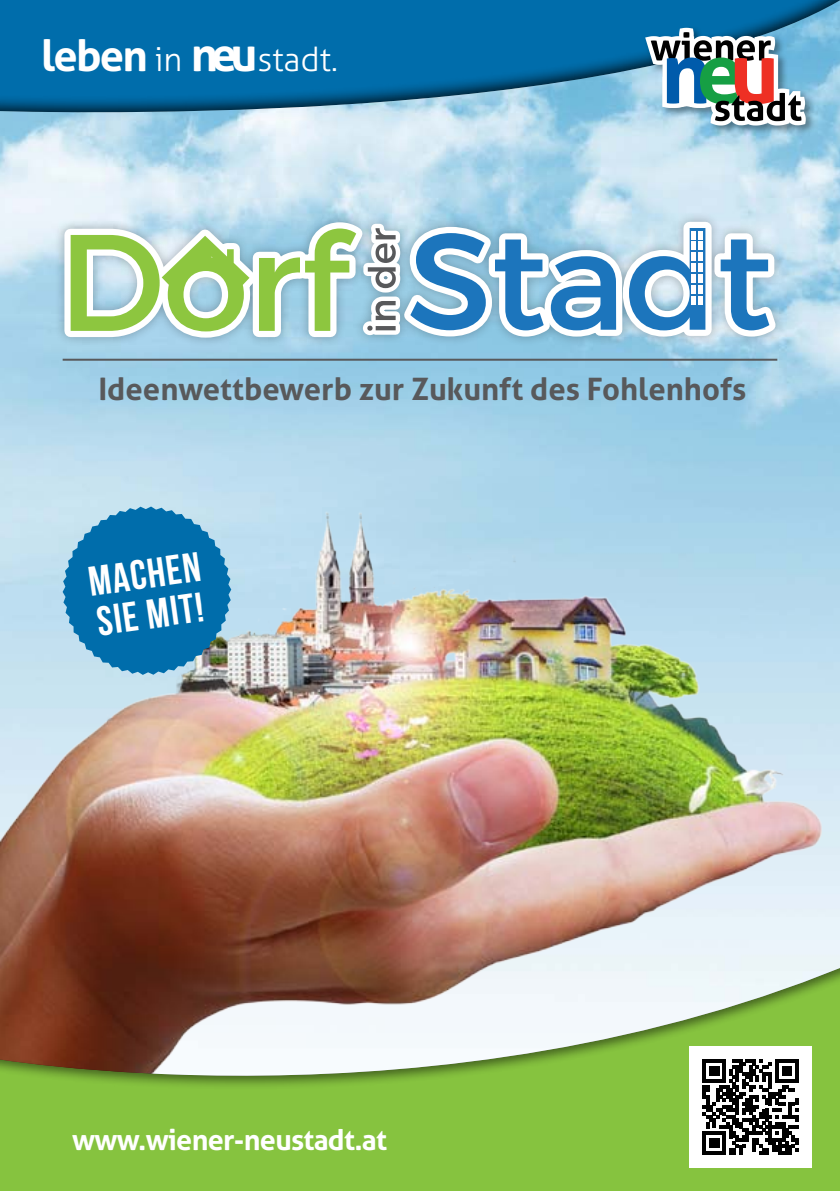
<style>
.page{position:relative;width:840px;height:1191px;background:#fff}
.page>*{position:absolute;margin:0;border:0;box-sizing:border-box;transform-origin:0 0}
.t1{font:700 41.4px/40.4px "Bebas Neue";color:#fff}
.t2{font:300 33px "Aller";color:#fff}
.t3{font:700 31px "Aller";color:#58595b}
.t4{font:700 28.6px "Aller";letter-spacing:-.025em;color:#fff}
.s1{font-weight:700;font-size:43.4px}
.s2{font-weight:700;font-size:46.8px}
</style>
<div class="page">
<img style="left:0;top:115px;width:839px;height:208px">
<div style="left:0;top:0;width:839px;height:115px;background:#000;opacity:.75"></div>
<div style="left:643px;top:26px;width:172px;height:110px;background:#000;opacity:.38"></div>
<svg style="left:644px;top:28px;width:161px;height:97px"></svg>
<img style="left:0;top:323px;width:839px;height:631px">
<div style="left:54px;top:211px;width:731px;height:137px;background:#000;opacity:.28"></div>
<svg style="left:63px;top:220px;width:713px;height:119px"></svg>
<div style="left:0;top:954px;width:839px;height:237px;background:#000;opacity:.5"></div>
<div style="left:689px;top:1046px;width:122px;height:121px;background:#fff"></div>
<svg style="left:702px;top:1059px;width:96px;height:95px"></svg>
<svg style="left:63px;top:506px;width:168px;height:169px;background:#2d86b7"></svg>
<hr style="left:63px;top:359px;width:713px;height:2px;background:#58595b">
<p class="t2" style="left:41px;top:40px;width:298px"><span class="s1">leben</span> in <span class="s2">neu</span>stadt.</p>
<p class="t3" style="left:98px;top:370px;width:649px">Ideenwettbewerb zur Zukunft des Fohlenhofs</p>
<h1 class="t1" style="left:86px;top:561px;width:114px;rotate:-8deg">MACHEN<br>SIE MIT!</h1>
<p class="t4" style="left:72px;top:1121px;width:316px">www.wiener-neustadt.at</p>
</div>
